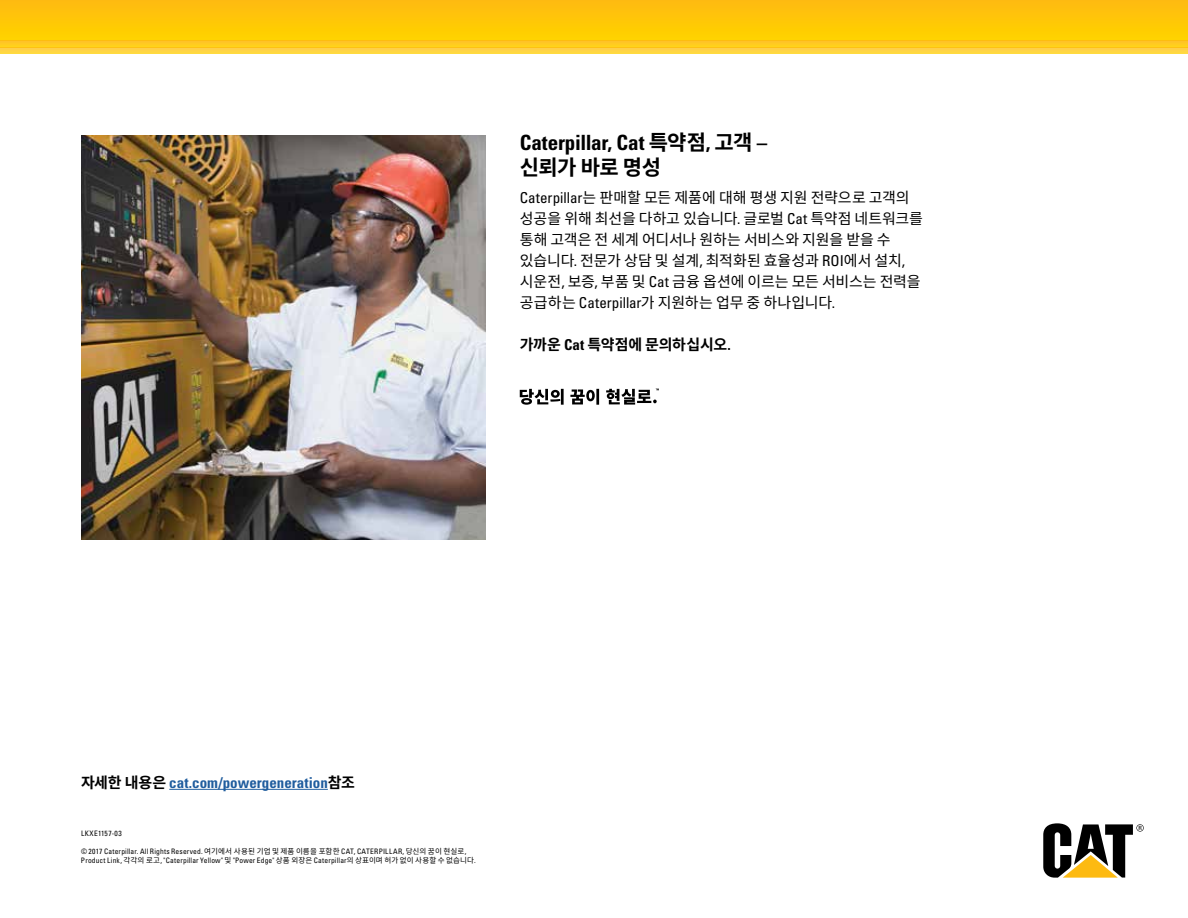
<style>
.page{position:relative;width:1188px;height:918px;background:#fff}
.page>*{position:absolute;margin:0;border:0;box-sizing:border-box;transform-origin:0 0}
.t1{font:700 condensed 21px "Univers";letter-spacing:-.005em;color:#000}
.t2{font:700 21px "Noto Sans CJ Kkr";letter-spacing:-.03em;color:#000}
.t3{font:15px/21px "Noto Sans CJ Kkr";letter-spacing:-.01em;color:#000}
.t4{font:700 condensed 15px "Univers";color:#205d9e}
.t5{font:700 15px "Noto Sans CJ Kkr";letter-spacing:-.015em;color:#000}
.t6{font:condensed 7.5px/9px "Univers";letter-spacing:.02em;color:#000}
.t7{font:condensed 7.5px "Univers";letter-spacing:.055em;color:#000}
.s1{font-family:"Noto Sans CJ Kkr";font-stretch:normal}
.s2{font-family:"Univers";font-stretch:condensed}
.s3{font-family:"Noto Sans CJ Kkr";font-stretch:normal;color:#000}
</style>
<div class="page">
<hr style="left:169px;top:789px;width:159px;height:1px;background:#205d9e">
<svg style="left:520px;top:389px;width:44px;height:16px"></svg>
<svg style="left:570px;top:389px;width:29px;height:16px"></svg>
<svg style="left:606px;top:389px;width:53px;height:16px"></svg>
<img style="left:81px;top:135px;width:405px;height:405px">
<div style="left:0;top:0;width:1188px;height:40px;background:#ffc607"></div>
<div style="left:0;top:40px;width:1188px;height:7px;background:#ffc923"></div>
<div style="left:0;top:47px;width:1188px;height:7px;background:#ffd346"></div>
<svg style="left:1043px;top:823px;width:101px;height:55px"></svg>
<h1 class="t1" style="left:520px;top:130px;width:249px">Caterpillar, Cat <span class="s1">특약점</span>, <span class="s1">고객</span> –</h1>
<h1 class="t2" style="left:520px;top:156px;width:143px">신뢰가 바로 명성</h1>
<p class="t3" style="left:520px;top:187px;width:405px"><span class="s2">Caterpillar</span>는 판매할 모든 제품에 대해 평생 지원 전략으로 고객의 성공을 위해 최선을 다하고 있습니다<span class="s2">.</span> 글로벌 <span class="s2">Cat</span> 특약점 네트워크를 통해 고객은 전 세계 어디서나 원하는 서비스와 지원을 받을 수 있습니다<span class="s2">.</span> 전문가 상담 및 설계<span class="s2">,</span> 최적화된 효율성과 <span class="s2">ROI</span>에서 설치<span class="s2">, </span>시운전<span class="s2">,</span> 보증<span class="s2">,</span> 부품 및 <span class="s2">Cat</span> 금융 옵션에 이르는 모든 서비스는 전력을 공급하는 <span class="s2">Caterpillar</span>가 지원하는 업무 중 하나입니다<span class="s2">.</span></p>
<p class="t5" style="left:520px;top:336px;width:213px">가까운 <span class="s2">Cat</span> 특약점에 문의하십시오<span class="s2">.</span></p>
<p class="t4" style="left:81px;top:773px;width:276px"><span class="s3">자세한 내용은</span> cat.com/powergeneration<span class="s3">참조</span></p>
<p class="t7" style="left:81px;top:829px;width:42px">LKXE1157-03</p>
<p class="t6" style="left:81px;top:847px;width:396px">© 2017 Caterpillar. All Rights Reserved. <span class="s1">여기에서 사용된 기업 및 제품 이름을 포함한</span> CAT, CATERPILLAR, <span class="s1">당신의 꿈이 현실로</span>,<br>Product Link, <span class="s1">각각의 로고</span>, "Caterpillar Yellow" <span class="s1">및</span> "Power Edge" <span class="s1">상품 외장은</span> Caterpillar<span class="s1">의 상표이며 허가 없이 사용할 수 없습니다</span>.</p>
</div>
